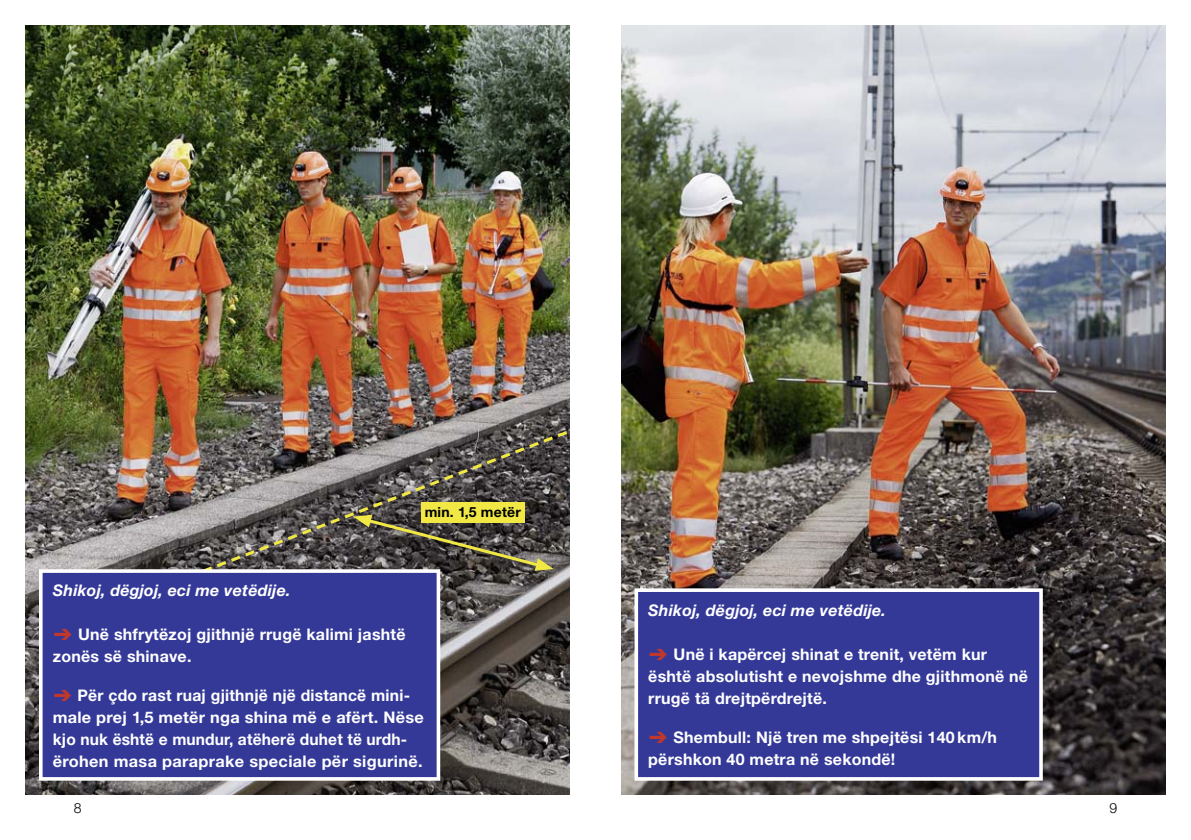
<style>
.page{position:relative;width:1191px;height:840px;background:#fff}
.page>*{position:absolute;margin:0;border:0;box-sizing:border-box;transform-origin:0 0}
._23_crossheading_hel{font:700 16px/22px "Helvetica Neue LT";letter-spacing:.015em;color:#fff}
._23_crossheading_hel-2{font:italic 700 16px "Helvetica Neue LT";letter-spacing:.015em;color:#fff}
._23_crossheading_hel-3{font:700 14px "Helvetica Neue LT";letter-spacing:.015em;color:#000}
.t1{font:300 14px "Helvetica Neue LT";color:#000}
.s1{font-family:"SSB Sonderzeichen 95 Normal";font-weight:400;color:#c0372c}
</style>
<div class="page">
<img style="left:26px;top:26px;width:544px;height:768px">
<img style="left:621px;top:26px;width:544px;height:768px">
<svg style="left:142px;top:428px;width:428px;height:168px;background:#69615a"></svg>
<div style="left:41px;top:570px;width:397px;height:208px;background:#343998"></div>
<div style="left:39px;top:569px;width:401px;height:211px;border:4px solid #fff"></div>
<div style="left:636px;top:590px;width:405px;height:188px;background:#343998"></div>
<div style="left:634px;top:588px;width:408px;height:192px;border:4px solid #fff"></div>
<div style="left:422px;top:501px;width:103px;height:21px;background:#f1e845"></div>
<p class="_23_crossheading_hel-3" style="left:425px;top:503px;width:98px">min. 1,5 metër</p>
<p class="_23_crossheading_hel-2" style="left:53px;top:579px;width:239px">Shikoj, dëgjoj, eci me vetëdije.</p>
<p class="_23_crossheading_hel" style="left:53px;top:622px;width:354px"><span class="s1">ä</span> Unë shfrytëzoj gjithnjë rrugë kalimi jashtë zonës së shinave.</p>
<p class="_23_crossheading_hel" style="left:53px;top:683px;width:372px"><span class="s1">ä</span> Për çdo rast ruaj gjithnjë një distancë mini&shy;male prej 1,5 metër nga shina më e afërt. Nëse kjo nuk është e mundur, atëherë duhet të urdh&shy;ërohen masa paraprake speciale për sigurinë.</p>
<p class="_23_crossheading_hel-2" style="left:648px;top:600px;width:239px">Shikoj, dëgjoj, eci me vetëdije.</p>
<p class="_23_crossheading_hel" style="left:648px;top:642px;width:381px"><span class="s1">ä</span> Unë i kapërcej shinat e trenit, vetëm kur është absolutisht e nevojshme dhe gjithmonë në rrugë tä drejtpërdrejtë.</p>
<p class="_23_crossheading_hel" style="left:648px;top:725px;width:350px"><span class="s1">ä</span> Shembull: Një tren me shpejtësi 140 km/h përshkon 40 metra në sekondë!</p>
<p class="t1" style="left:74px;top:798px;width:9px">8</p>
<p class="t1" style="left:1109px;top:798px;width:9px">9</p>
</div>
